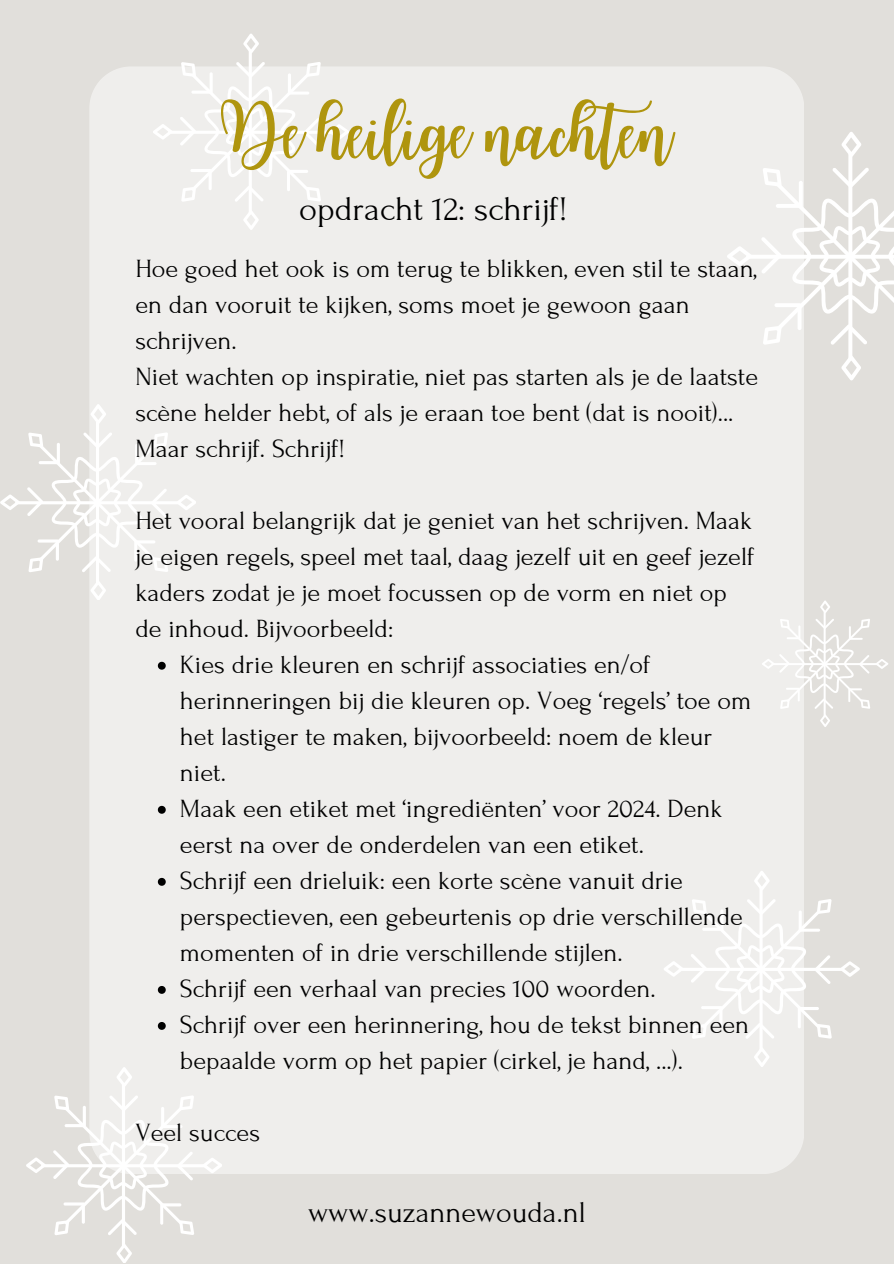
<style>
.page{position:relative;width:894px;height:1264px;background:#fff}
.page>*{position:absolute;margin:0;border:0;box-sizing:border-box;transform-origin:0 0}
.t1{font:57px "Joshico";color:#af950e}
.t2{font:34.5px "Forum";color:#000}
.t3{font:30px "Forum";color:#000}
.t4{font:26.25px/36px "Forum";color:#000}
</style>
<div class="page">
<div style="left:0;top:0;width:893px;height:1263px;background:#e1dfdb"></div>
<div style="left:89px;top:67px;width:715px;height:1107px;background:#efeeec"></div>
<svg style="left:841px;top:132px;width:20px;height:25px"></svg>
<svg style="left:841px;top:355px;width:19px;height:25px"></svg>
<svg style="left:848px;top:152px;width:4px;height:209px"></svg>
<svg style="left:726px;top:167px;width:167px;height:178px"></svg>
<svg style="left:753px;top:870px;width:16px;height:20px"></svg>
<svg style="left:663px;top:961px;width:20px;height:15px"></svg>
<svg style="left:753px;top:1047px;width:16px;height:19px"></svg>
<svg style="left:839px;top:961px;width:20px;height:15px"></svg>
<hr style="left:759px;top:887px;width:3px;height:164px;background:#fff;border-radius:2px">
<hr style="left:678px;top:967px;width:165px;height:3px;background:#fff;border-radius:2px">
<svg style="left:690px;top:899px;width:141px;height:139px"></svg>
<svg style="left:243px;top:34px;width:16px;height:19px"></svg>
<svg style="left:153px;top:124px;width:19px;height:16px"></svg>
<svg style="left:243px;top:210px;width:16px;height:19px"></svg>
<svg style="left:329px;top:124px;width:19px;height:16px"></svg>
<hr style="left:249px;top:50px;width:3px;height:164px;background:#fff;border-radius:2px">
<hr style="left:168px;top:131px;width:164px;height:3px;background:#fff;border-radius:2px">
<svg style="left:180px;top:62px;width:141px;height:140px;background:#f2f1ef"></svg>
<svg style="left:90px;top:404px;width:16px;height:20px"></svg>
<svg style="left:0;top:494px;width:20px;height:16px"></svg>
<svg style="left:90px;top:580px;width:16px;height:20px"></svg>
<svg style="left:176px;top:494px;width:20px;height:16px"></svg>
<hr style="left:96px;top:420px;width:3px;height:165px;background:#fff;border-radius:2px">
<hr style="left:15px;top:501px;width:165px;height:3px;background:#fff;border-radius:2px">
<svg style="left:27px;top:432px;width:141px;height:140px"></svg>
<svg style="left:761px;top:600px;width:127px;height:127px"></svg>
<svg style="left:116px;top:1067px;width:16px;height:19px"></svg>
<svg style="left:26px;top:1157px;width:20px;height:16px"></svg>
<svg style="left:116px;top:1244px;width:16px;height:18px"></svg>
<svg style="left:202px;top:1157px;width:20px;height:16px"></svg>
<hr style="left:122px;top:1083px;width:3px;height:164px;background:#fff;border-radius:2px">
<hr style="left:41px;top:1164px;width:165px;height:3px;background:#fff;border-radius:2px">
<svg style="left:53px;top:1095px;width:141px;height:140px"></svg>
<svg style="left:158px;top:661px;width:8px;height:8px"></svg>
<svg style="left:158px;top:805px;width:8px;height:8px"></svg>
<svg style="left:158px;top:877px;width:8px;height:8px"></svg>
<svg style="left:158px;top:985px;width:8px;height:8px"></svg>
<svg style="left:158px;top:1021px;width:8px;height:8px"></svg>
<p class="t1" style="left:221px;top:82px;width:453px">De heilige nachten</p>
<p class="t2" style="left:299px;top:190px;width:270px">opdracht 12: schrijf!</p>
<p class="t4" style="left:135px;top:251px;width:622px">Hoe goed het ook is om terug te blikken, even stil te staan, en dan vooruit te kijken, soms moet je gewoon gaan schrijven.</p>
<p class="t4" style="left:135px;top:359px;width:624px">Niet wachten op inspiratie, niet pas starten als je de laatste scène helder hebt, of als je eraan toe bent (dat is nooit)...<br>Maar schrijf. Schrijf!</p>
<p class="t4" style="left:135px;top:503px;width:620px">Het vooral belangrijk dat je geniet van het schrijven. Maak je eigen regels, speel met taal, daag jezelf uit en geef jezelf kaders zodat je je moet focussen op de vorm en niet op de inhoud. Bijvoorbeeld:</p>
<p class="t4" style="left:180px;top:647px;width:573px">Kies drie kleuren en schrijf associaties en/of herinneringen bij die kleuren op. Voeg ‘regels’ toe om het lastiger te maken, bijvoorbeeld: noem de kleur niet.</p>
<p class="t4" style="left:180px;top:791px;width:544px">Maak een etiket met ‘ingrediënten’ voor 2024. Denk eerst na over de onderdelen van een etiket.</p>
<p class="t4" style="left:180px;top:863px;width:564px">Schrijf een drieluik: een korte scène vanuit drie perspectieven, een gebeurtenis op drie verschillende momenten of in drie verschillende stijlen.</p>
<p class="t4" style="left:180px;top:971px;width:477px">Schrijf een verhaal van precies 100 woorden.</p>
<p class="t4" style="left:180px;top:1007px;width:570px">Schrijf over een herinnering, hou de tekst binnen een bepaalde vorm op het papier (cirkel, je hand, ...).</p>
<p class="t4" style="left:135px;top:1115px;width:126px">Veel succes</p>
<p class="t3" style="left:308px;top:1195px;width:279px">www.suzannewouda.nl</p>
</div>
